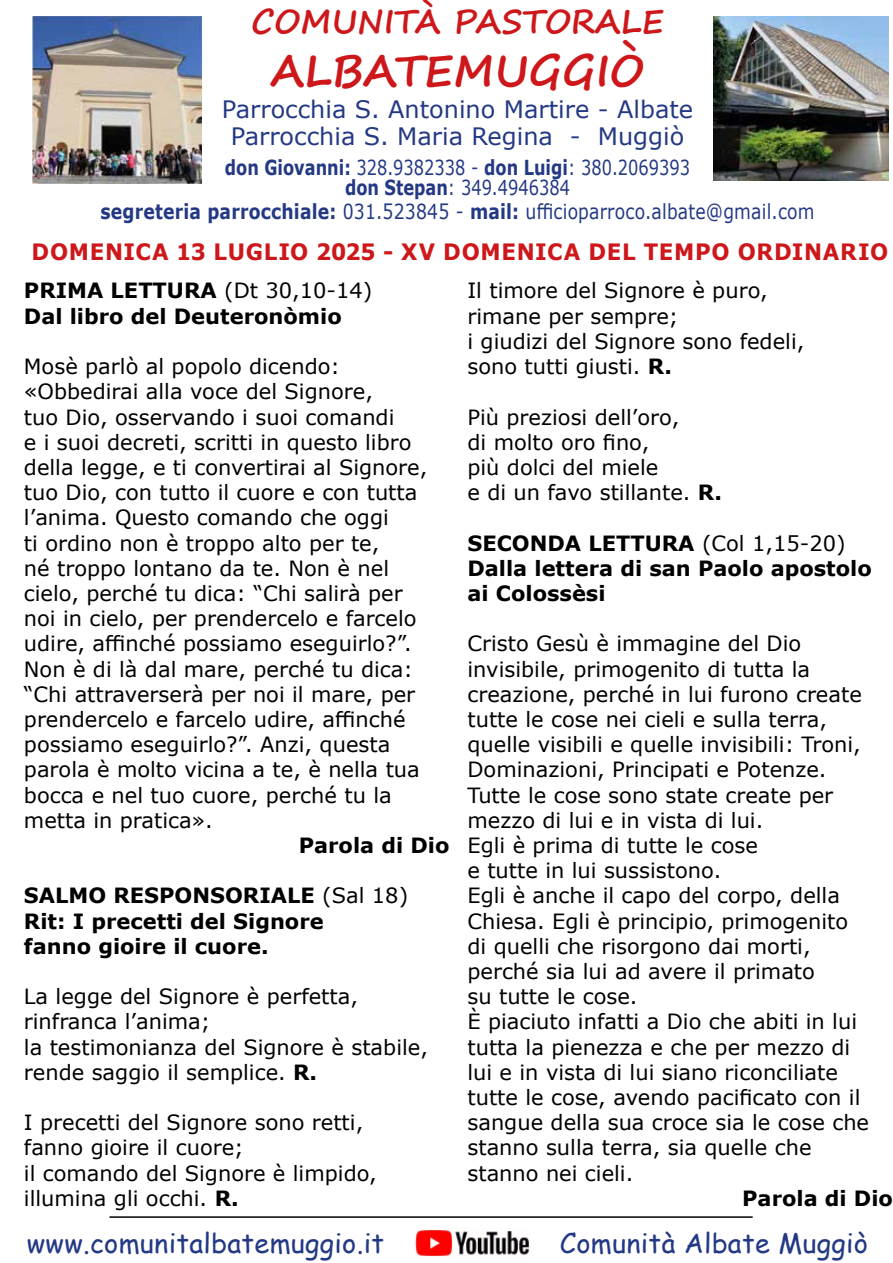
<style>
.page{position:relative;width:893px;height:1263px;background:#fff}
.page>*{position:absolute;margin:0;border:0;box-sizing:border-box;transform-origin:0 0}
.t1{font:700 43.5px "Segoe Print";color:#cd171a}
.t2{font:700 33px "Segoe Print";color:#cd171a}
.t3{font:27px "Comic Sans MS";letter-spacing:.01em;color:#243985}
.t4{font:24px/27px "Verdana";color:#243985;text-align:center}
.t5{font:700 22.5px "Verdana";letter-spacing:.03em;color:#cd171a;scale:.95 1}
.t6{font:21px/25.2px "Verdana";color:#000}
.t7{font:700 21px/25.2px "Verdana";color:#000}
.t8{font:20.7px "Verdana";letter-spacing:.01em;color:#243985;scale:.83 1}
.t9{font:20.7px/20.7px "Verdana";letter-spacing:.01em;color:#243985;text-align:center;scale:.78 1}
.s1{font-weight:700}
.s2{font-weight:400}
</style>
<div class="page">
<img style="left:713px;top:16px;width:175px;height:164px">
<img style="left:33px;top:16px;width:168px;height:168px">
<img style="left:415px;top:1230px;width:114px;height:27px">
<hr style="left:109px;top:1216px;width:644px;height:2px;background:#000">
<h2 class="t2" style="left:251px;top:-9px;width:414px">COMUNITÀ PASTORALE</h2>
<h1 class="t1" style="left:271px;top:30px;width:375px">ALBATEMUGGIÒ</h1>
<p class="t4" style="left:222px;top:95px;width:473px">Parrocchia S. Antonino Martire - Albate<br>Parrocchia S. Maria Regina - Muggiò</p>
<p class="t9" style="left:225px;top:157px;width:598px"><span class="s1">don Giovanni:</span> 328.9382338 - <span class="s1">don Luigi</span>: 380.2069393 <span class="s1">don Stepan</span>: 349.4946384</p>
<p class="t8" style="left:101px;top:198px;width:862px"><span class="s1">segreteria parrocchiale:</span> 031.523845 - <span class="s1">mail:</span> ufficioparroco.albate@gmail.com</p>
<p class="t5" style="left:32px;top:236px;width:903px">DOMENICA 13 LUGLIO 2025 - XV DOMENICA DEL TEMPO ORDINARIO</p>
<p class="t7" style="left:24px;top:278px;width:350px">PRIMA LETTURA <span class="s2">(Dt 30,10-14)<br></span>Dal libro del Deuteronòmio</p>
<p class="t6" style="left:24px;top:354px;width:405px">Mosè parlò al popolo dicendo: «Obbedirai alla voce del Signore,<br>tuo Dio, osservando i suoi comandi<br>e i suoi decreti, scritti in questo libro della legge, e ti convertirai al Signore, tuo Dio, con tutto il cuore e con tutta l’anima. Questo comando che oggi<br>ti ordino non è troppo alto per te,<br>né troppo lontano da te. Non è nel cielo, perché tu dica: “Chi salirà per noi in cielo, per prendercelo e farcelo udire, affinché possiamo eseguirlo?”.<br>Non è di là dal mare, perché tu dica: “Chi attraverserà per noi il mare, per prendercelo e farcelo udire, affinché possiamo eseguirlo?”. Anzi, questa parola è molto vicina a te, è nella tua bocca e nel tuo cuore, perché tu la metta in pratica».</p>
<p class="t7" style="left:299px;top:832px;width:152px">Parola di Dio</p>
<p class="t7" style="left:24px;top:883px;width:386px">SALMO RESPONSORIALE <span class="s2">(Sal 18)<br></span>Rit: I precetti del Signore<br>fanno gioire il cuore.</p>
<p class="t6" style="left:24px;top:984px;width:406px">La legge del Signore è perfetta, rinfranca l’anima;<br>la testimonianza del Signore è stabile, rende saggio il semplice. <span class="s1">R.</span></p>
<p class="t6" style="left:24px;top:1110px;width:354px">I precetti del Signore sono retti, fanno gioire il cuore;<br>il comando del Signore è limpido, illumina gli occhi. <span class="s1">R.</span></p>
<p class="t6" style="left:467px;top:278px;width:338px">Il timore del Signore è puro, rimane per sempre;<br>i giudizi del Signore sono fedeli, sono tutti giusti. <span class="s1">R.</span></p>
<p class="t6" style="left:467px;top:404px;width:256px">Più preziosi dell’oro,<br>di molto oro fino,<br>più dolci del miele<br>e di un favo stillante. <span class="s1">R.</span></p>
<p class="t7" style="left:467px;top:530px;width:406px">SECONDA LETTURA <span class="s2">(Col 1,15-20)<br></span>Dalla lettera di san Paolo apostolo ai Colossèsi</p>
<p class="t6" style="left:467px;top:631px;width:403px">Cristo Gesù è immagine del Dio invisibile, primogenito di tutta la creazione, perché in lui furono create tutte le cose nei cieli e sulla terra, quelle visibili e quelle invisibili: Troni, Dominazioni, Principati e Potenze.<br>Tutte le cose sono state create per mezzo di lui e in vista di lui.<br>Egli è prima di tutte le cose<br>e tutte in lui sussistono.<br>Egli è anche il capo del corpo, della Chiesa. Egli è principio, primogenito di quelli che risorgono dai morti, perché sia lui ad avere il primato<br>su tutte le cose.<br>È piaciuto infatti a Dio che abiti in lui tutta la pienezza e che per mezzo di lui e in vista di lui siano riconciliate tutte le cose, avendo pacificato con il sangue della sua croce sia le cose che stanno sulla terra, sia quelle che stanno nei cieli.</p>
<p class="t7" style="left:742px;top:1185px;width:152px">Parola di Dio</p>
<p class="t3" style="left:27px;top:1223px;width:359px">www.comunitalbatemuggio.it</p>
<p class="t3" style="left:560px;top:1223px;width:310px">Comunità Albate Muggiò</p>
</div>
